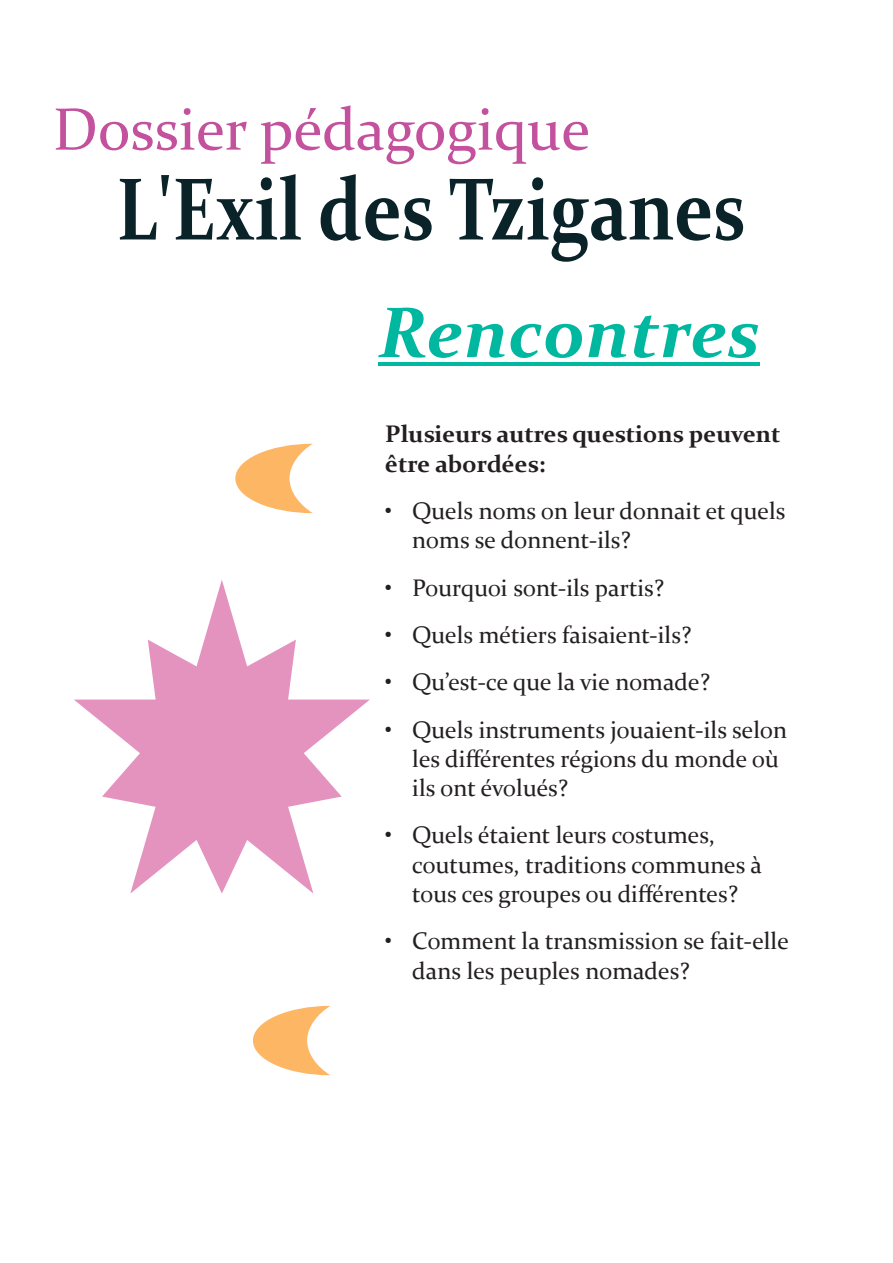
<style>
.page{position:relative;width:893px;height:1263px;background:#fff}
.page>*{position:absolute;margin:0;border:0;box-sizing:border-box;transform-origin:0 0}
.t1{font:700 88.65px "Constantia";color:#092329;scale:.81 1}
.t2{font:italic 700 72px "Constantia";color:#00b7a0}
.t3{font:60px "Constantia";color:#c3519e}
.t4{font:24px/29.2px "Constantia";color:#231f20}
.t5{font:700 24px/29.2px "Constantia";color:#231f20}
</style>
<div class="page">
<svg style="left:74px;top:580px;width:296px;height:313px"></svg>
<svg style="left:235px;top:444px;width:78px;height:69px"></svg>
<svg style="left:253px;top:1006px;width:77px;height:69px"></svg>
<hr style="left:378px;top:362px;width:382px;height:4px;background:#00b7a0">
<h3 class="t3" style="left:53px;top:105px;width:539px">Dossier pédagogique</h3>
<h1 class="t1" style="left:116px;top:173px;width:779px">L'Exil des Tziganes</h1>
<h2 class="t2" style="left:378px;top:303px;width:383px">Rencontres</h2>
<p class="t5" style="left:385px;top:422px;width:397px">Plusieurs autres questions peuvent être abordées:</p>
<p class="t4" style="left:412px;top:498px;width:375px;text-indent:-27px">• Quels noms on leur donnait et quels noms se donnent-ils?</p>
<p class="t4" style="left:385px;top:575px;width:281px">• Pourquoi sont-ils partis?</p>
<p class="t4" style="left:385px;top:622px;width:308px">• Quels métiers faisaient-ils?</p>
<p class="t4" style="left:385px;top:670px;width:326px">• Qu’est-ce que la vie nomade?</p>
<p class="t4" style="left:412px;top:717px;width:376px;text-indent:-27px">• Quels instruments jouaient-ils selon les différentes régions du monde où ils ont évolués?</p>
<p class="t4" style="left:412px;top:823px;width:351px;text-indent:-27px">• Quels étaient leurs costumes, coutumes, traditions communes à tous ces groupes ou différentes?</p>
<p class="t4" style="left:412px;top:929px;width:378px;text-indent:-27px">• Comment la transmission se fait-elle dans les peuples nomades?</p>
</div>
